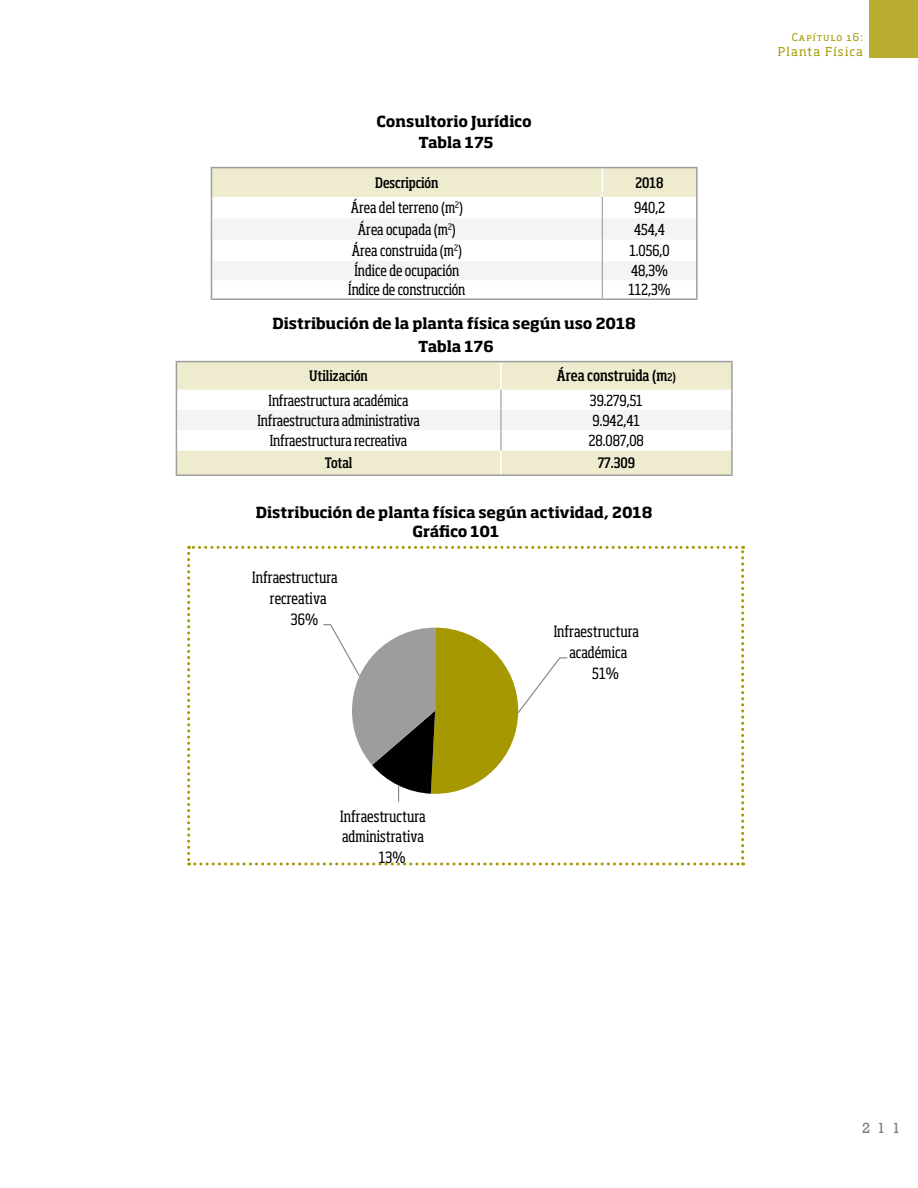
<style>
.page{position:relative;width:918px;height:1188px;background:#fff}
.page>*{position:absolute;margin:0;border:0;box-sizing:border-box;transform-origin:0 0}
.t1{font:condensed 15.3px "Soho Std";color:#000}
.t2{font:condensed 15px "Soho Std";color:#000}
.t3{font:700 15px "Soho Std";letter-spacing:-.005em;color:#000}
.t4{font:500 condensed 15px "Soho Std";color:#000}
.t5{font:15px "Rockwell";color:#777776}
.t6{font:500 condensed 14.25px "Soho Std";color:#000}
.t7{font:12px "Soho Std";letter-spacing:.1em;color:#a59800}
.t8{font:10.5px "Soho Std";letter-spacing:.1em;color:#a59800}
.s1{font-size:10.5px}
.s2{font-size:12px}
</style>
<div class="page">
<div style="left:869px;top:0;width:49px;height:58px;background:#b9ac33"></div>
<hr style="left:211px;top:167px;width:391px;height:1px;background:#9d9d9c">
<hr style="left:602px;top:167px;width:96px;height:1px;background:#9d9d9c">
<svg style="left:211px;top:168px;width:487px;height:130px"></svg>
<hr style="left:211px;top:298px;width:391px;height:2px;background:#9d9d9c">
<hr style="left:602px;top:298px;width:96px;height:2px;background:#9d9d9c">
<hr style="left:176px;top:361px;width:325px;height:1px;background:#9d9d9c">
<hr style="left:501px;top:361px;width:232px;height:1px;background:#9d9d9c">
<hr style="left:731px;top:362px;width:2px;height:28px;background:#9d9d9c">
<hr style="left:731px;top:390px;width:2px;height:20px;background:#9d9d9c">
<hr style="left:731px;top:410px;width:2px;height:20px;background:#9d9d9c">
<hr style="left:731px;top:430px;width:2px;height:20px;background:#9d9d9c">
<svg style="left:176px;top:362px;width:556px;height:112px"></svg>
<hr style="left:731px;top:450px;width:2px;height:24px;background:#9d9d9c">
<hr style="left:176px;top:474px;width:325px;height:2px;background:#9d9d9c">
<hr style="left:501px;top:474px;width:232px;height:2px;background:#9d9d9c">
<svg style="left:187px;top:546px;width:557px;height:319px"></svg>
<p class="t3" style="left:377px;top:111px;width:157px">Consultorio Jurídico</p>
<p class="t3" style="left:419px;top:133px;width:76px">Tabla 175</p>
<p class="t6" style="left:375px;top:173px;width:65px">Descripción</p>
<p class="t6" style="left:636px;top:173px;width:30px">2018</p>
<p class="t2" style="left:351px;top:198px;width:114px">Área del terreno (m<sup>2</sup>)</p>
<p class="t2" style="left:634px;top:198px;width:33px">940,2</p>
<p class="t2" style="left:358px;top:220px;width:100px">Área ocupada (m<sup>2</sup>)</p>
<p class="t2" style="left:634px;top:220px;width:33px">454,4</p>
<p class="t2" style="left:352px;top:241px;width:112px">Área construida (m<sup>2</sup>)</p>
<p class="t2" style="left:629px;top:241px;width:42px">1.056,0</p>
<p class="t2" style="left:354px;top:261px;width:106px">Índice de ocupación</p>
<p class="t2" style="left:631px;top:261px;width:39px">48,3%</p>
<p class="t2" style="left:348px;top:281px;width:119px">Índice de construcción</p>
<p class="t2" style="left:628px;top:281px;width:44px">112,3%</p>
<p class="t3" style="left:272px;top:314px;width:365px">Distribución de la planta física según uso 2018</p>
<p class="t6" style="left:309px;top:367px;width:60px">Utilización</p>
<p class="t4" style="left:557px;top:366px;width:120px">Área construida (m<span class="s1">2</span><span class="s2">)</span></p>
<p class="t2" style="left:269px;top:391px;width:142px">Infraestructura académica</p>
<p class="t2" style="left:590px;top:391px;width:54px">39.279,51</p>
<p class="t2" style="left:257px;top:411px;width:164px">Infraestructura administrativa</p>
<p class="t2" style="left:593px;top:411px;width:49px">9.942,41</p>
<p class="t2" style="left:270px;top:431px;width:139px">Infraestructura recreativa</p>
<p class="t2" style="left:589px;top:431px;width:57px">28.087,08</p>
<p class="t6" style="left:325px;top:454px;width:29px">Total</p>
<p class="t6" style="left:598px;top:454px;width:39px">77.309</p>
<p class="t3" style="left:256px;top:503px;width:398px">Distribución de planta física según actividad, 2018</p>
<p class="t3" style="left:418px;top:337px;width:77px">Tabla 176</p>
<p class="t1" style="left:252px;top:568px;width:87px">Infraestructura</p>
<p class="t1" style="left:270px;top:589px;width:58px">recreativa</p>
<p class="t1" style="left:291px;top:610px;width:29px">36%</p>
<p class="t3" style="left:413px;top:522px;width:88px">Gráfico 101</p>
<p class="t1" style="left:340px;top:806px;width:87px">Infraestructura</p>
<p class="t1" style="left:342px;top:827px;width:84px">administrativa</p>
<p class="t1" style="left:379px;top:848px;width:28px">13%</p>
<p class="t1" style="left:554px;top:622px;width:87px">Infraestructura</p>
<p class="t1" style="left:569px;top:643px;width:60px">académica</p>
<p class="t1" style="left:592px;top:664px;width:28px">51%</p>
<p class="t8" style="left:792px;top:31px;width:73px">Capítulo 16:</p>
<p class="t7" style="left:778px;top:44px;width:87px">Planta Física</p>
<p class="t5" style="left:862px;top:1119px;width:40px">211</p>
</div>
